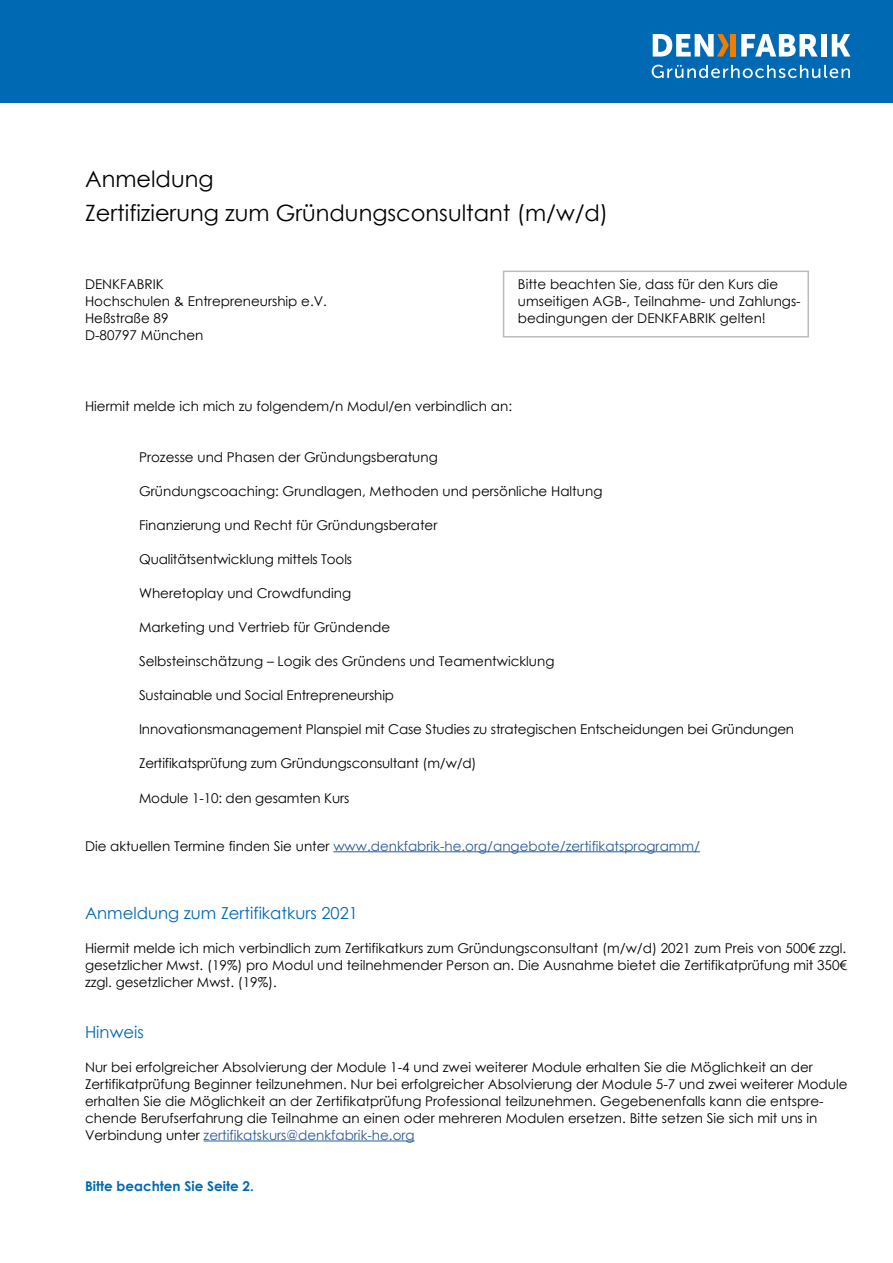
<style>
.page{position:relative;width:893px;height:1263px;background:#fff}
.page>*{position:absolute;margin:0;border:0;box-sizing:border-box;transform-origin:0 0}
.t1{font:22.5px/34px "Century Gothic";color:#000}
.t2{font:16.5px "Century Gothic";color:#0069b4}
.t3{font:13.5px/17px "Century Gothic";color:#000}
.t4{font:13.5px "Century Gothic";color:#275b9b}
.t5{font:700 13.5px "Century Gothic";color:#0069b4}
.s1{color:#000}
.s2{color:#275b9b}
</style>
<div class="page">
<hr style="left:333px;top:851px;width:367px;height:1px;background:#275b9b">
<hr style="left:204px;top:1140px;width:211px;height:1px;background:#275b9b">
<div style="left:0;top:0;width:893px;height:102px;background:#0069b4"></div>
<svg style="left:652px;top:65px;width:198px;height:13px"></svg>
<svg style="left:741px;top:34px;width:77px;height:23px"></svg>
<div style="left:821px;top:34px;width:5px;height:23px;background:#fff"></div>
<svg style="left:832px;top:34px;width:18px;height:23px"></svg>
<div style="left:731px;top:34px;width:5px;height:23px;background:#ef7d00"></div>
<svg style="left:653px;top:34px;width:76px;height:23px"></svg>
<div style="left:503px;top:271px;width:306px;height:67px;border:2px solid #bcbcbc"></div>
<h1 class="t1" style="left:85px;top:162px;width:525px">Anmeldung<br>Zertifizierung zum Gründungsconsultant (m/w/d)</h1>
<p class="t3" style="left:85px;top:276px;width:243px">DENKFABRIK<br>Hochschulen &amp; Entrepreneurship e.V.<br>Heßstraße 89<br>D-80797 München</p>
<p class="t3" style="left:518px;top:276px;width:284px">Bitte beachten Sie, dass für den Kurs die umseitigen AGB-, Teilnahme- und Zahlungs&shy;bedingungen der DENKFABRIK gelten!</p>
<p class="t3" style="left:85px;top:397px;width:429px">Hiermit melde ich mich zu folgendem/n Modul/en verbindlich an:</p>
<p class="t3" style="left:139px;top:448px;width:300px">Prozesse und Phasen der Gründungsberatung</p>
<p class="t3" style="left:139px;top:482px;width:465px">Gründungscoaching: Grundlagen, Methoden und persönliche Haltung</p>
<p class="t3" style="left:139px;top:516px;width:300px">Finanzierung und Recht für Gründungsberater</p>
<p class="t3" style="left:139px;top:550px;width:215px">Qualitätsentwicklung mittels Tools</p>
<p class="t3" style="left:139px;top:584px;width:214px">Wheretoplay und Crowdfunding</p>
<p class="t3" style="left:139px;top:618px;width:253px">Marketing und Vertrieb für Gründende</p>
<p class="t3" style="left:139px;top:652px;width:417px">Selbsteinschätzung – Logik des Gründens und Teamentwicklung</p>
<p class="t3" style="left:139px;top:686px;width:257px">Sustainable und Social Entrepreneurship</p>
<p class="t3" style="left:139px;top:720px;width:657px">Innovationsmanagement Planspiel mit Case Studies zu strategischen Entscheidungen bei Gründungen</p>
<p class="t3" style="left:139px;top:754px;width:339px">Zertifikatsprüfung zum Gründungsconsultant (m/w/d)</p>
<p class="t3" style="left:139px;top:789px;width:212px">Module 1-10: den gesamten Kurs</p>
<p class="t4" style="left:85px;top:836px;width:617px"><span class="s1">Die aktuellen Termine finden Sie unter</span> www.denkfabrik-he.org/angebote/zertifikatsprogramm/</p>
<p class="t2" style="left:85px;top:901px;width:274px">Anmeldung zum Zertifikatkurs 2021</p>
<p class="t3" style="left:85px;top:939px;width:763px;text-align:justify">Hiermit melde ich mich verbindlich zum Zertifikatkurs zum Gründungsconsultant (m/w/d) 2021 zum Preis von 500€ zzgl. gesetzlicher Mwst. (19%) pro Modul und teilnehmender Person an. Die Ausnahme bietet die Zertifikatprüfung mit 350€ zzgl. gesetzlicher Mwst. (19%).</p>
<p class="t2" style="left:85px;top:1020px;width:60px">Hinweis</p>
<p class="t3" style="left:85px;top:1058px;width:764px">Nur bei erfolgreicher Absolvierung der Module 1-4 und zwei weiterer Module erhalten Sie die Möglichkeit an der Zertifikatprüfung Beginner teilzunehmen. Nur bei erfolgreicher Absolvierung der Module 5-7 und zwei weiterer Module erhalten Sie die Möglichkeit an der Zertifikatprüfung Professional teilzunehmen. Gegebenenfalls kann die entspre&shy;chende Berufserfahrung die Teilnahme an einen oder mehreren Modulen ersetzen. Bitte setzen Sie sich mit uns in Verbindung unter <span class="s2">zertifikatskurs@denkfabrik-he.org</span></p>
<p class="t5" style="left:85px;top:1175px;width:170px">Bitte beachten Sie Seite 2.</p>
</div>
